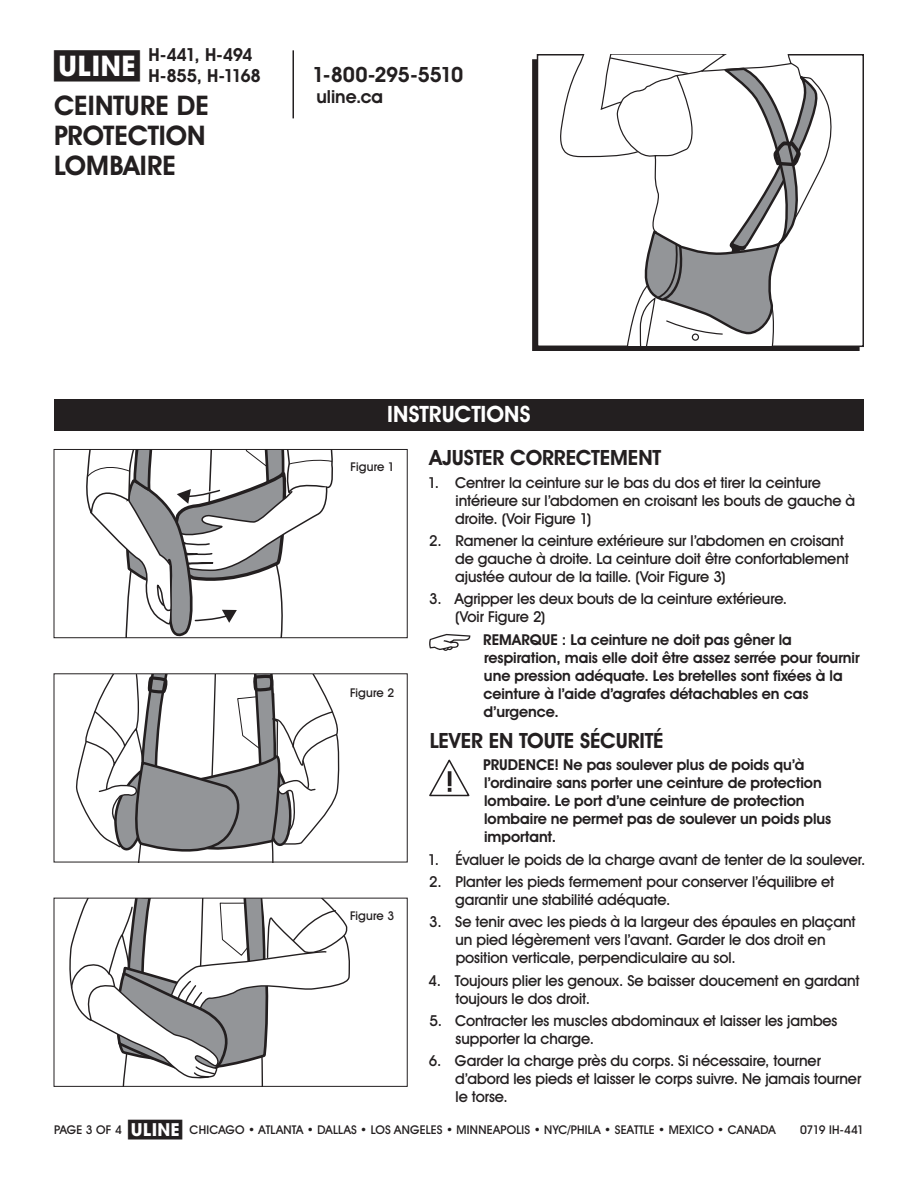
<style>
.page{position:relative;width:918px;height:1188px;background:#fff}
.page>*{position:absolute;margin:0;border:0;box-sizing:border-box;transform-origin:0 0}
.t1{font:700 28.5px "Uline Two Knine";color:#231f20}
.t2{font:700 27px/30px "Uline Two Knine";letter-spacing:.005em;color:#231f20}
.t3{font:700 22.5px "Uline Two Knine";color:#fff}
.t4{font:700 21px "Uline Two Knine";letter-spacing:-.01em;color:#231f20}
.t5{font:700 18px/21px "Uline Two Knine";letter-spacing:-.015em;color:#231f20}
.t6{font:15px/18px "Uline Two Knine";letter-spacing:-.005em;color:#231f20}
.t7{font:700 15px/18px "Uline Two Knine";letter-spacing:-.005em;color:#231f20}
.t8{font:12px "Uline Two Knine";letter-spacing:.015em;color:#231f20}
.t9{font:12px "Uline Two Knine";letter-spacing:-.04em;color:#231f20}
.s1{font-size:18px}
</style>
<div class="page">
<hr style="left:292px;top:50px;width:2px;height:68px;background:#231f20">
<svg style="left:429px;top:634px;width:41px;height:17px"></svg>
<svg style="left:429px;top:760px;width:41px;height:36px"></svg>
<div style="left:54px;top:399px;width:810px;height:31px;background:#231f20"></div>
<div style="left:537px;top:54px;width:327px;height:293px;border:2px solid #231f20"></div>
<svg style="left:559px;top:55px;width:266px;height:290px"></svg>
<svg style="left:86px;top:451px;width:247px;height:185px"></svg>
<svg style="left:75px;top:675px;width:265px;height:185px"></svg>
<svg style="left:69px;top:900px;width:281px;height:185px"></svg>
<div style="left:54px;top:449px;width:354px;height:189px;border:1px solid #231f20"></div>
<div style="left:54px;top:898px;width:354px;height:189px;border:1px solid #231f20"></div>
<h1 class="t1" style="left:54px;top:49px;width:87px">π</h1>
<p class="t5" style="left:148px;top:44px;width:114px">H-441, H-494<br>H-855, H-1168</p>
<h2 class="t2" style="left:54px;top:90px;width:157px">CEINTURE DE<br>PROTECTION<br>LOMBAIRE</h2>
<h3 class="t4" style="left:312px;top:62px;width:152px">1-800-295-5510</h3>
<p class="t5" style="left:316px;top:86px;width:68px">uline.ca</p>
<h3 class="t3" style="left:387px;top:401px;width:145px">INSTRUCTIONS</h3>
<p class="t8" style="left:351px;top:460px;width:46px">Figure 1</p>
<p class="t8" style="left:350px;top:685px;width:46px">Figure 2</p>
<p class="t8" style="left:350px;top:908px;width:46px">Figure 3</p>
<h3 class="t4" style="left:430px;top:445px;width:233px">AJUSTER CORRECTEMENT</h3>
<p class="t6" style="left:455px;top:473px;width:401px;text-indent:-27px">1. Centrer la ceinture sur le bas du dos et tirer la ceinture intérieure sur l’abdomen en croisant les bouts de gauche à droite. (Voir Figure 1)</p>
<p class="t6" style="left:455px;top:531px;width:395px;text-indent:-26px">2. Ramener la ceinture extérieure sur l’abdomen en croisant de gauche à droite. La ceinture doit être confortablement ajustée autour de la taille. (Voir Figure 3)</p>
<p class="t6" style="left:455px;top:590px;width:334px;text-indent:-26px">3. Agripper les deux bouts de la ceinture extérieure. (Voir Figure 2)</p>
<p class="t7" style="left:483px;top:630px;width:378px">REMARQUE : La ceinture ne doit pas gêner la respiration, mais elle doit être assez serrée pour fournir une pression adéquate. Les bretelles sont fixées à la ceinture à l’aide d’agrafes détachables en cas d’urgence.</p>
<h3 class="t4" style="left:430px;top:728px;width:235px">LEVER EN TOUTE SÉCURITÉ</h3>
<p class="t7" style="left:483px;top:756px;width:350px">PRUDENCE! Ne pas soulever plus de poids qu’à l’ordinaire sans porter une ceinture de protection lombaire. Le port d’une ceinture de protection lombaire ne permet pas de soulever un poids plus important.</p>
<p class="t6" style="left:428px;top:850px;width:439px">1. Évaluer le poids de la charge avant de tenter de la soulever.</p>
<p class="t6" style="left:455px;top:872px;width:381px;text-indent:-26px">2. Planter les pieds fermement pour conserver l’équilibre et garantir une stabilité adéquate.</p>
<p class="t6" style="left:455px;top:913px;width:402px;text-indent:-26px">3. Se tenir avec les pieds à la largeur des épaules en plaçant un pied légèrement vers l’avant. Garder le dos droit en position verticale, perpendiculaire au sol.</p>
<p class="t6" style="left:455px;top:971px;width:406px;text-indent:-27px">4. Toujours plier les genoux. Se baisser doucement en gardant toujours le dos droit.</p>
<p class="t6" style="left:456px;top:1011px;width:383px;text-indent:-26px">5. Contracter les muscles abdominaux et laisser les jambes supporter la charge.</p>
<p class="t6" style="left:455px;top:1052px;width:408px;text-indent:-26px">6. Garder la charge près du corps. Si nécessaire, tourner d’abord les pieds et laisser le corps suivre. Ne jamais tourner le torse.</p>
<p class="t8" style="left:128px;top:1122px;width:649px"><span class="s1">π</span> CHICAGO • ATLANTA • DALLAS • LOS ANGELES • MINNEAPOLIS • NYC/PHILA • SEATTLE • MEXICO • CANADA</p>
<p class="t8" style="left:54px;top:1122px;width:69px">PAGE 3 OF 4</p>
<p class="t9" style="left:800px;top:1122px;width:65px">0719 IH-441</p>
</div>
